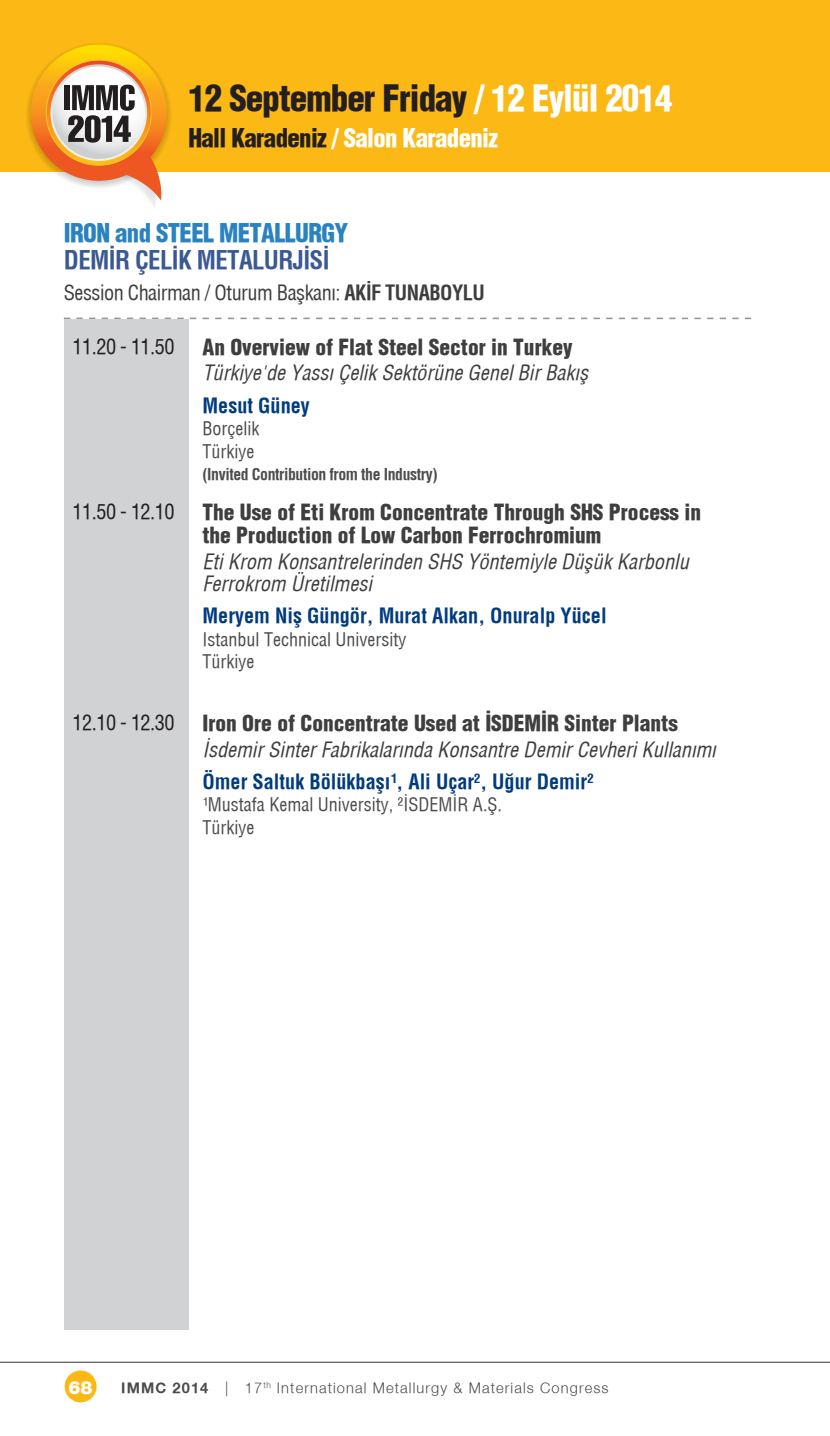
<style>
.page{position:relative;width:830px;height:1436px;background:#fff}
.page>*{position:absolute;margin:0;border:0;box-sizing:border-box;transform-origin:0 0}
.t1{font:34.88px "Helvetica Condensed X Black";letter-spacing:-.025em;color:#231f20}
.t2{font:24.75px "Helvetica Condensed X Black";letter-spacing:-.025em;color:#fff}
.t3{font:24.75px "Helvetica Condensed X Black";letter-spacing:-.025em;color:#2a83c0}
.t4{font:24.75px "Helvetica Condensed X Bold";letter-spacing:-.025em;color:#3a5994}
.t5{font:21.38px/22.5px "Helvetica Condensed X Black";color:#3e3e3f}
.t6{font:italic 20.25px/22.5px "Helvetica Condensed X Book";color:#3e3e3f}
.t7{font:20.25px "Helvetica Condensed X Bold";color:#013b7f}
.t8{font:20.25px "Helvetica Condensed X Book";letter-spacing:-.025em;color:#3e3e3f}
.t9{font:20.25px "Helvetica Condensed X Book";letter-spacing:-.025em;color:#231f20}
.t10{font:18px/22.5px "Helvetica Condensed X Book";color:#4b4c4d}
.t11{font:18px "Helvetica Neue X Black";color:#fff}
.t12{font:15.75px "Helvetica Condensed X Bold";letter-spacing:-.025em;color:#4b4c4d}
.t13{font:14.62px "Helvetica Neue X Light";letter-spacing:.075em;color:#4b4c4d}
.s1{color:#fff}
.s2{color:#231f20}
.s3{font-family:"Helvetica Condensed X Bold"}
.s4{font-family:"Helvetica Neue X Bold"}
</style>
<div class="page">
<div style="left:65px;top:1370px;width:31px;height:31px;background:#fcb814;border-radius:50%"></div>
<div style="left:0;top:0;width:829px;height:171px;background:#fcb814"></div>
<svg style="left:20px;top:43px;width:156px;height:164px"></svg>
<hr style="left:0;top:1361px;width:829px;height:1px;background:#4b4c4d">
<svg style="left:64px;top:317px;width:686px;height:2px"></svg>
<div style="left:64px;top:319px;width:124px;height:1010px;background:#d1d2d4"></div>
<h1 class="t1" style="left:188px;top:76px;width:485px">12 September Friday <span class="s1">/ 12 Eylül 2014</span></h1>
<p class="t2" style="left:188px;top:122px;width:311px"><span class="s2">Hall Karadeniz</span> / Salon Karadeniz</p>
<p class="t3" style="left:64px;top:217px;width:286px">IRON and STEEL METALLURGY</p>
<p class="t4" style="left:64px;top:244px;width:267px">DEMİR ÇELİK METALURJİSİ</p>
<p class="t8" style="left:64px;top:280px;width:422px">Session Chairman / Oturum Başkanı: <span class="s3">AKİF TUNABOYLU</span></p>
<p class="t9" style="left:72px;top:333px;width:103px">11.20 - 11.50</p>
<p class="t5" style="left:202px;top:335px;width:371px">An Overview of Flat Steel Sector in Turkey</p>
<p class="t6" style="left:202px;top:361px;width:387px">Türkiye'de Yassı Çelik Sektörüne Genel Bir Bakış</p>
<p class="t7" style="left:202px;top:393px;width:109px">Mesut Güney</p>
<p class="t10" style="left:202px;top:417px;width:58px">Borçelik<br>Türkiye</p>
<p class="t12" style="left:202px;top:464px;width:236px">(Invited Contribution from the Industry)</p>
<p class="t9" style="left:72px;top:499px;width:103px">11.50 - 12.10</p>
<p class="t5" style="left:202px;top:501px;width:500px">The Use of Eti Krom Concentrate Through SHS Process in the Production of Low Carbon Ferrochromium</p>
<p class="t6" style="left:202px;top:549px;width:487px">Eti Krom Konsantrelerinden SHS Yöntemiyle Düşük Karbonlu<br>Ferrokrom Üretilmesi</p>
<p class="t7" style="left:202px;top:603px;width:405px">Meryem Niş Güngör, Murat Alkan, Onuralp Yücel</p>
<p class="t10" style="left:202px;top:627px;width:205px">Istanbul Technical University<br>Türkiye</p>
<p class="t9" style="left:72px;top:709px;width:103px">12.10 - 12.30</p>
<p class="t5" style="left:202px;top:711px;width:476px">Iron Ore of Concentrate Used at İSDEMİR Sinter Plants</p>
<p class="t6" style="left:202px;top:737px;width:514px">İsdemir Sinter Fabrikalarında Konsantre Demir Cevheri Kullanımı</p>
<p class="t7" style="left:202px;top:769px;width:392px">Ömer Saltuk Bölükbaşı¹, Ali Uçar², Uğur Demir²</p>
<p class="t10" style="left:202px;top:793px;width:301px">¹Mustafa Kemal University, ²İSDEMİR A.Ş.<br>Türkiye</p>
<p class="t11" style="left:68px;top:1376px;width:26px">68</p>
<p class="t13" style="left:121px;top:1378px;width:488px"><span class="s4">IMMC 2014</span> | 17<sup>th</sup> International Metallurgy &amp; Materials Congress</p>
</div>
